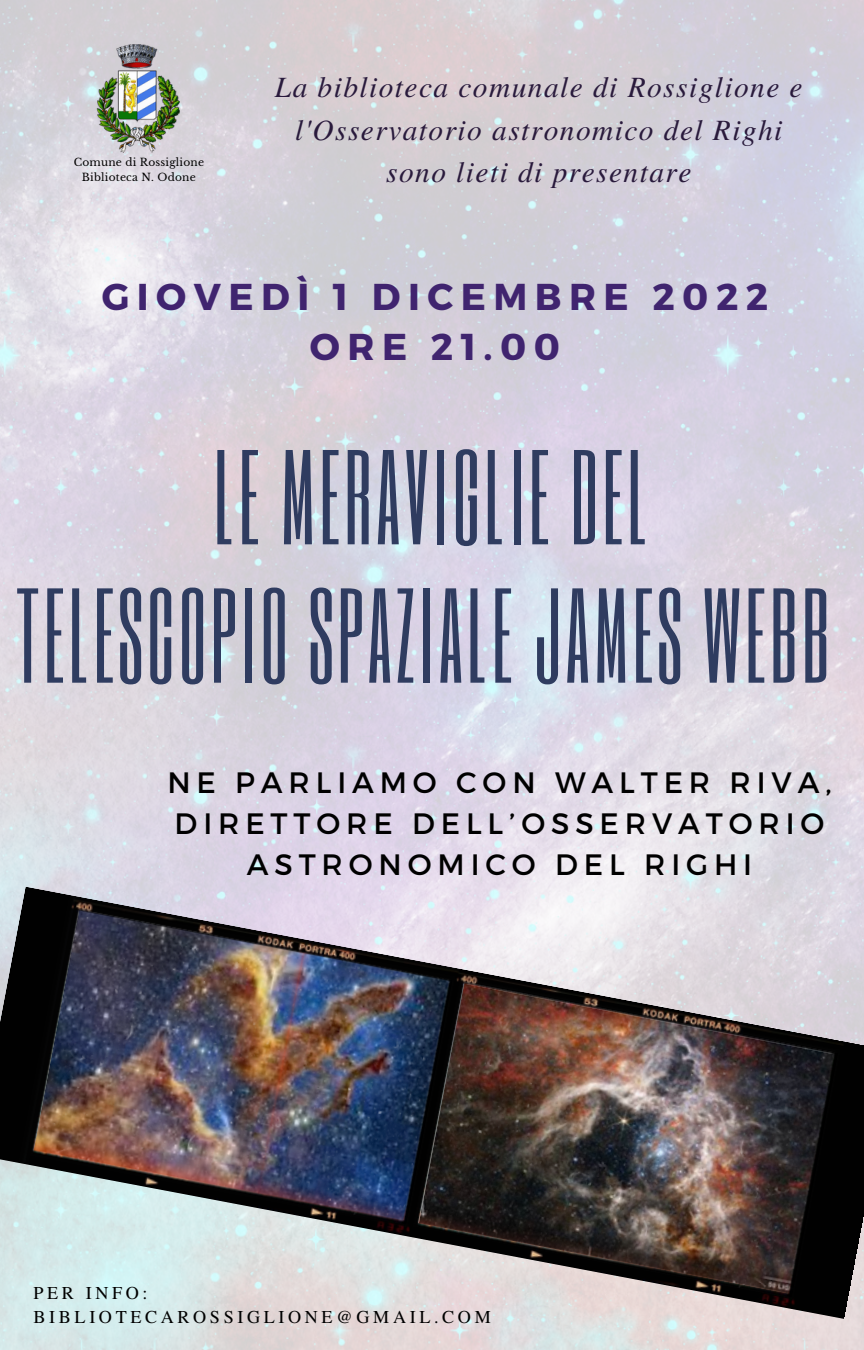
<style>
.page{position:relative;width:864px;height:1350px;background:#fff}
.page>*{position:absolute;margin:0;border:0;box-sizing:border-box;transform-origin:0 0}
.t1{font:111.83px/138.4px "Six Caps";letter-spacing:.035em;color:#2f3c60;text-align:center}
.t2{font:700 37.35px/50.6px "Montserrat";letter-spacing:.2em;color:#40246f;text-align:center}
.t3{font:29.47px/40.9px "Montserrat";letter-spacing:.2em;color:#000;text-align:center}
.t4{font:italic 29.25px/42.3px "Te X Gyre Termes";letter-spacing:.05em;color:#291a3c;text-align:center}
.t5{font:18.22px/24.1px "Te X Gyre Termes";letter-spacing:.2em;color:#000}
.t6{font:10.58px/14.6px "Libre Baskerville";letter-spacing:.02em;color:#000;text-align:center}
</style>
<div class="page">
<img style="left:85px;top:44px;width:108px;height:108px">
<img style="left:0;top:887px;width:864px;height:432px">
<p class="t6" style="left:74px;top:155px;width:132px">Comune di Rossiglione<br>Biblioteca N. Odone</p>
<p class="t4" style="left:275px;top:65px;width:529px">La biblioteca comunale di Rossiglione e l'Osservatorio astronomico del Righi sono lieti di presentare</p>
<p class="t2" style="left:102px;top:269px;width:668px">GIOVEDÌ 1 DICEMBRE 2022<br>ORE 21.00</p>
<h1 class="t1" style="left:15px;top:425px;width:816px">LE MERAVIGLIE DEL<br>TELESCOPIO SPAZIALE JAMES WEBB</h1>
<p class="t3" style="left:167px;top:761px;width:666px">NE PARLIAMO CON WALTER RIVA,<br>DIRETTORE DELL’OSSERVATORIO<br>ASTRONOMICO DEL RIGHI</p>
<p class="t5" style="left:34px;top:1279px;width:459px">PER INFO:<br>BIBLIOTECAROSSIGLIONE@GMAIL.COM</p>
</div>
